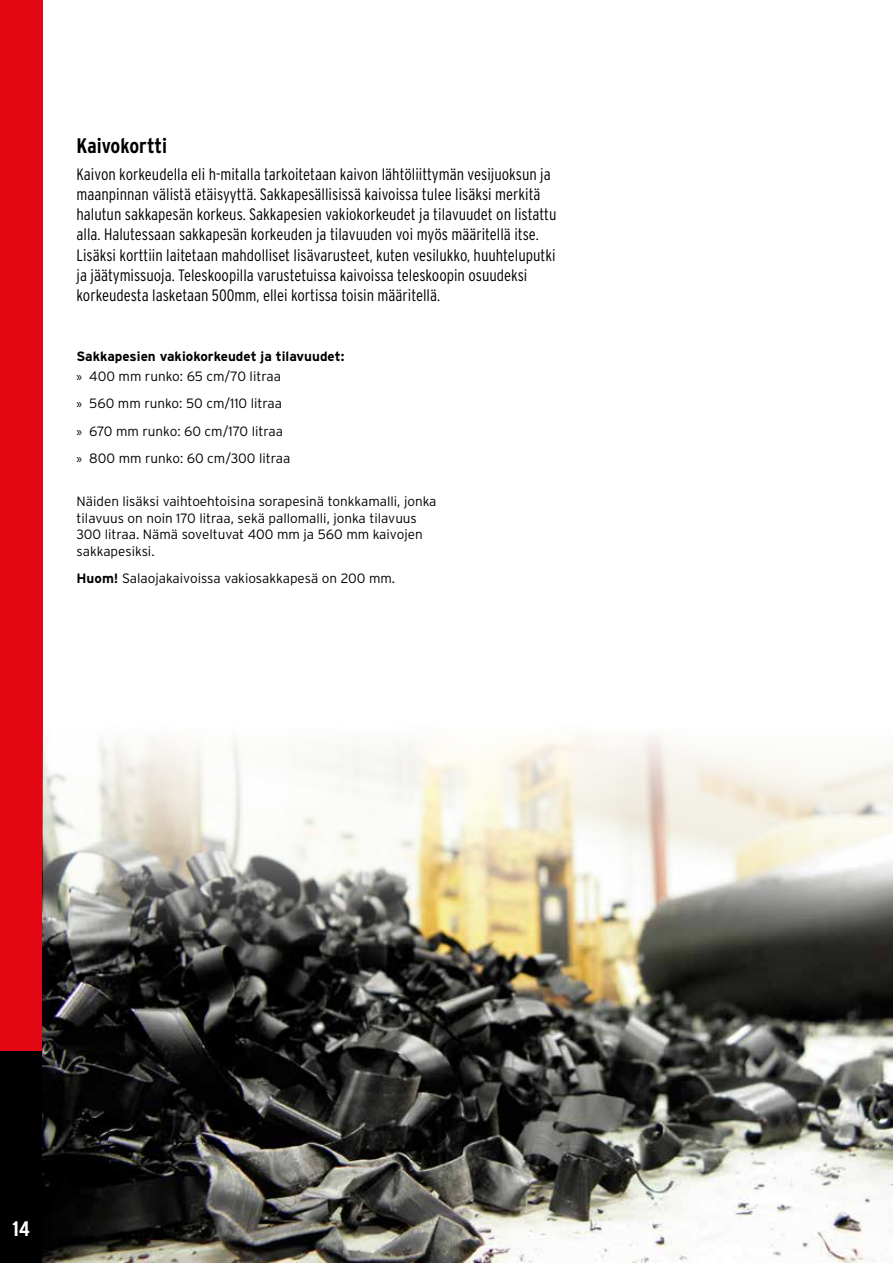
<style>
.page{position:relative;width:893px;height:1263px;background:#fff}
.page>*{position:absolute;margin:0;border:0;box-sizing:border-box;transform-origin:0 0}
.t1{font:700 condensed 21px "Interstate";color:#000}
.t2{font:700 condensed 21px "Interstate";color:#fff}
.t3{font:300 condensed 16.5px/20.2px "Interstate";color:#000}
.t4{font:300 13.5px/16.5px "Interstate";color:#000}
.t5{font:700 13.5px/20.7px "Interstate";color:#000}
.s1{font-family:"Myriad Pro";font-weight:400}
.s2{font-weight:300}
.s3{font-weight:700}
</style>
<div class="page">
<div style="left:0;top:1050px;width:43px;height:213px;background:#000"></div>
<div style="left:0;top:0;width:43px;height:1050px;background:#e30613"></div>
<img style="left:43px;top:736px;width:850px;height:527px">
<p class="t1" style="left:77px;top:133px;width:92px">Kaivokortti</p>
<p class="t3" style="left:77px;top:163px;width:481px">Kaivon korkeudella eli h-mitalla tarkoitetaan kaivon lähtöliittymän vesijuoksun ja maanpinnan välistä etäisyyttä. Sakkapesällisissä kaivoissa tulee lisäksi merkitä halutun sakkapesän korkeus. Sakkapesien vakiokorkeudet ja tilavuudet on listattu alla. Halutessaan sakkapesän korkeuden ja tilavuuden voi myös määritellä itse.<br>Lisäksi korttiin laitetaan mahdolliset lisävarusteet, kuten vesilukko, huuhteluputki ja jäätymissuoja. Teleskoopilla varustetuissa kaivoissa teleskoopin osuudeksi korkeudesta lasketaan 500mm, ellei kortissa toisin määritellä.</p>
<p class="t5" style="left:77px;top:345px;width:269px">Sakkapesien vakiokorkeudet ja tilavuudet: <span class="s1">»</span> <span class="s2">400 mm runko: 65 cm/70 litraa</span></p>
<p class="t4" style="left:77px;top:390px;width:215px;line-height:27.2px"><span class="s1">»</span> 560 mm runko: 50 cm/110 litraa <span class="s1">»</span> 670 mm runko: 60 cm/170 litraa <span class="s1">»</span> 800 mm runko: 60 cm/300 litraa</p>
<p class="t4" style="left:77px;top:493px;width:361px">Näiden lisäksi vaihtoehtoisina sorapesinä tonkkamalli, jonka tilavuus on noin 170 litraa, sekä pallomalli, jonka tilavuus 300 litraa. Nämä soveltuvat 400 mm ja 560 mm kaivojen sakkapesiksi.</p>
<p class="t4" style="left:77px;top:570px;width:320px"><span class="s3">Huom!</span> Salaojakaivoissa vakiosakkapesä on 200 mm.</p>
<p class="t2" style="left:13px;top:1216px;width:19px">14</p>
</div>
